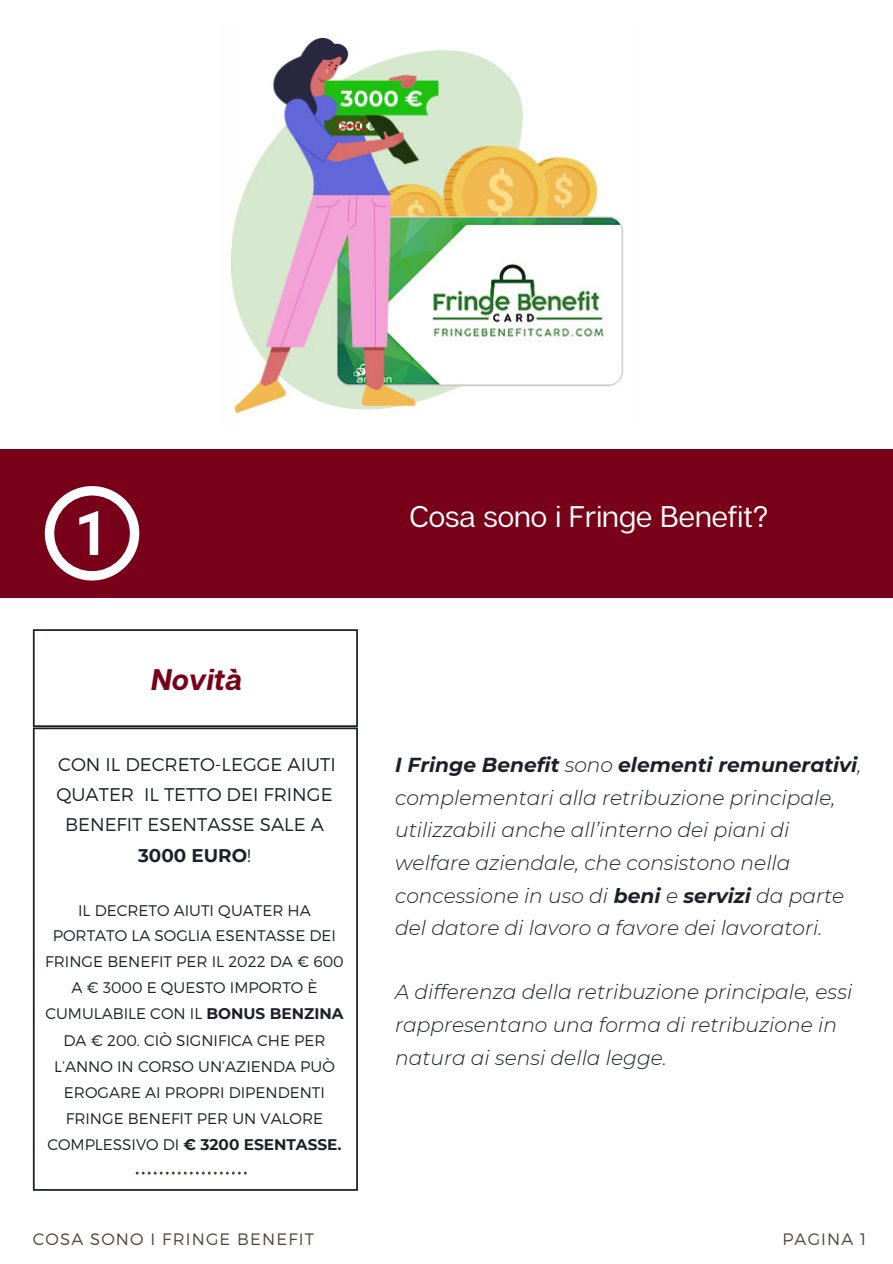
<style>
.page{position:relative;width:893px;height:1264px;background:#fff}
.page>*{position:absolute;margin:0;border:0;box-sizing:border-box;transform-origin:0 0}
.t1{font:29.7px "Articulat CF";color:#fff}
.t2{font:italic 700 29.7px "Articulat CF";color:#780019}
.t3{font:italic 300 20.25px/32.5px "Montserrat";color:#1d202b}
.t4{font:300 18.3px/30.3px "Montserrat";color:#1d202b;text-align:center}
.t5{font:300 16.5px "Montserrat";letter-spacing:.07em;color:#544441}
.t6{font:300 15.3px/26px "Montserrat";color:#1d202b;text-align:center}
.s1{font-weight:700}
</style>
<div class="page">
<svg style="left:33px;top:629px;width:325px;height:98px"></svg>
<svg style="left:33px;top:727px;width:325px;height:463px"></svg>
<div style="left:0;top:449px;width:892px;height:149px;background:#780019"></div>
<svg style="left:45px;top:486px;width:94px;height:94px"></svg>
<svg style="left:136px;top:1171px;width:111px;height:3px"></svg>
<img style="left:230px;top:37px;width:393px;height:377px">
<h1 class="t1" style="left:409px;top:497px;width:360px">Cosa sono i Fringe Benefit?</h1>
<h1 class="t2" style="left:151px;top:660px;width:93px">Novità</h1>
<p class="t4" style="left:56px;top:748px;width:281px">CON IL DECRETO-LEGGE AIUTI<br>QUATER IL TETTO DEI FRINGE<br>BENEFIT ESENTASSE SALE A<br><span class="s1">3000 EURO</span>!</p>
<p class="t6" style="left:45px;top:896px;width:300px">IL DECRETO AIUTI QUATER HA<br>PORTATO LA SOGLIA ESENTASSE DEI<br>FRINGE BENEFIT PER IL 2022 DA € 600<br>A € 3000 E QUESTO IMPORTO È<br>CUMULABILE CON IL <span class="s1">BONUS BENZINA<br></span>DA € 200. CIÒ SIGNIFICA CHE PER<br>L’ANNO IN CORSO UN’AZIENDA PUÒ<br>EROGARE AI PROPRI DIPENDENTI<br>FRINGE BENEFIT PER UN VALORE<br>COMPLESSIVO DI <span class="s1">€ 3200 ESENTASSE.</span></p>
<p class="t3" style="left:395px;top:748px;width:467px"><span class="s1">I Fringe Benefit</span> sono <span class="s1">elementi remunerativi</span>, complementari alla retribuzione principale, utilizzabili anche all’interno dei piani di welfare aziendale, che consistono nella concessione in uso di <span class="s1">beni</span> e <span class="s1">servizi</span> da parte del datore di lavoro a favore dei lavoratori.</p>
<p class="t3" style="left:395px;top:975px;width:458px">A differenza della retribuzione principale, essi rappresentano una forma di retribuzione in natura ai sensi della legge.</p>
<p class="t5" style="left:33px;top:1228px;width:282px">COSA SONO I FRINGE BENEFIT</p>
<p class="t5" style="left:782px;top:1228px;width:85px">PAGINA 1</p>
</div>
